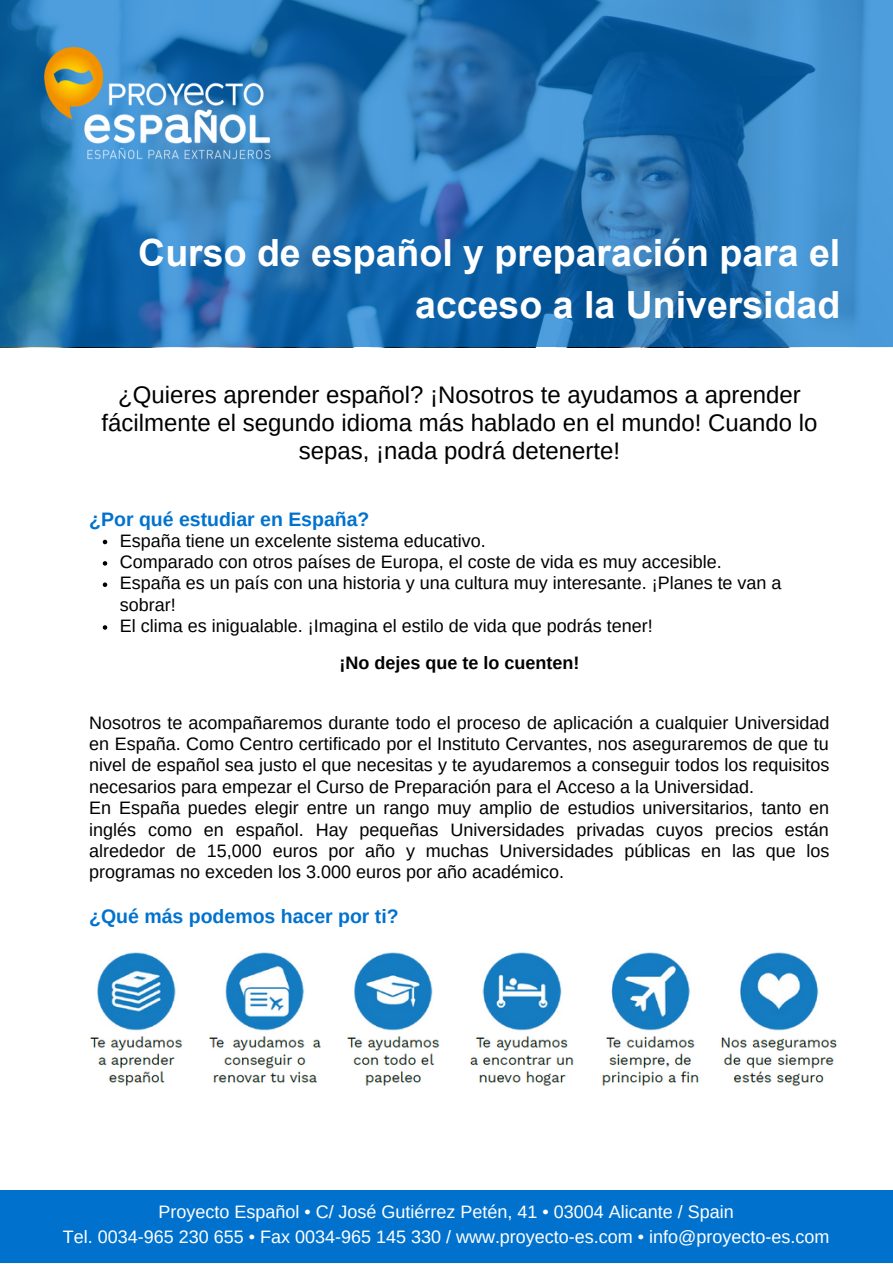
<style>
.page{position:relative;width:893px;height:1264px;background:#fff}
.page>*{position:absolute;margin:0;border:0;box-sizing:border-box;transform-origin:0 0}
.t1{font:700 37.5px/51.8px "Arial";color:#fff;text-align:right}
.t2{font:24px/28px "Arimo";color:#000;text-align:center}
.t3{font:700 19.5px "Arimo";color:#0072ce}
.t4{font:18px/21.3px "Arimo";color:#000;text-align:justify}
.t5{font:18px "Arimo";color:#fff}
.t6{font:700 18px "Arimo";color:#000}
</style>
<div class="page">
<div style="left:0;top:1190px;width:892px;height:72px;background:#0072ce"></div>
<svg style="left:0;top:0;width:892px;height:346px;background:#2675b4"></svg>
<img style="left:25px;top:29px;width:263px;height:151px">
<svg style="left:103px;top:539px;width:4px;height:5px"></svg>
<svg style="left:103px;top:561px;width:4px;height:4px"></svg>
<svg style="left:103px;top:582px;width:4px;height:5px"></svg>
<svg style="left:103px;top:625px;width:4px;height:4px"></svg>
<img style="left:89px;top:952px;width:748px;height:134px">
<p class="t1" style="left:138px;top:227px;width:703px">Curso de español y preparación para el acceso a la Universidad</p>
<p class="t2" style="left:101px;top:380px;width:717px">¿Quieres aprender español? ¡Nosotros te ayudamos a aprender fácilmente el segundo idioma más hablado en el mundo! Cuando lo sepas, ¡nada podrá detenerte!</p>
<p class="t3" style="left:89px;top:508px;width:282px">¿Por qué estudiar en España?</p>
<p class="t4" style="left:120px;top:529px;width:367px">España tiene un excelente sistema educativo.</p>
<p class="t4" style="left:120px;top:551px;width:603px">Comparado con otros países de Europa, el coste de vida es muy accesible.</p>
<p class="t4" style="left:120px;top:572px;width:663px">España es un país con una historia y una cultura muy interesante. ¡Planes te van a sobrar!</p>
<p class="t4" style="left:120px;top:615px;width:534px">El clima es inigualable. ¡Imagina el estilo de vida que podrás tener!</p>
<p class="t6" style="left:339px;top:652px;width:241px">¡No dejes que te lo cuenten!</p>
<p class="t4" style="left:89px;top:711px;width:741px">Nosotros te acompañaremos durante todo el proceso de aplicación a cualquier Universidad en España. Como Centro certificado por el Instituto Cervantes, nos aseguraremos de que tu nivel de español sea justo el que necesitas y te ayudaremos a conseguir todos los requisitos necesarios para empezar el Curso de Preparación para el Acceso a la Universidad.</p>
<p class="t4" style="left:89px;top:797px;width:741px">En España puedes elegir entre un rango muy amplio de estudios universitarios, tanto en inglés como en español. Hay pequeñas Universidades privadas cuyos precios están alrededor de 15,000 euros por año y muchas Universidades públicas en las que los programas no exceden los 3.000 euros por año académico.</p>
<p class="t3" style="left:89px;top:905px;width:311px">¿Qué más podemos hacer por ti?</p>
<p class="t5" style="left:158px;top:1201px;width:576px">Proyecto Español • C/ José Gutiérrez Petén, 41 • 03004 Alicante / Spain</p>
<p class="t5" style="left:63px;top:1226px;width:768px">Tel. 0034-965 230 655 • Fax 0034-965 145 330 / www.proyecto-es.com • info@proyecto-es.com</p>
</div>
